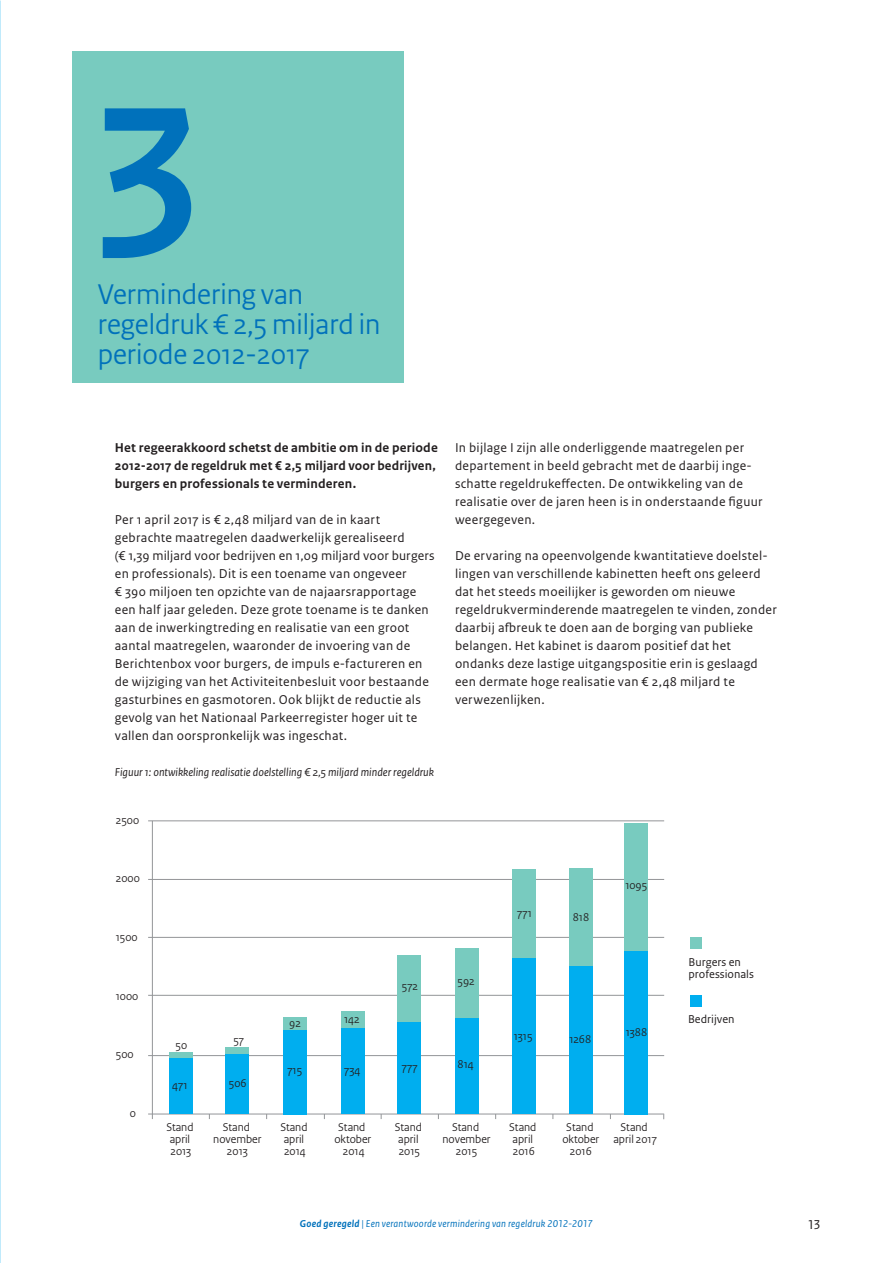
<style>
.page{position:relative;width:893px;height:1263px;background:#fff}
.page>*{position:absolute;margin:0;border:0;box-sizing:border-box;transform-origin:0 0}
.Kop1{font:700 225px "Rijksoverheid Sans Heading";color:#0071bb}
.Kop1-2{font:30px/30px "Rijksoverheid Sans Heading";color:#0071bb}
._10_RO_Broodtekst{font:13.5px/18px "Rijksoverheid Sans Text";letter-spacing:.02em;color:#231f20}
._10_RO_Broodtekst-2{font:700 13.5px/18px "Rijksoverheid Sans Text";letter-spacing:.015em;color:#231f20}
.t1{font:12px/12px "Rijksoverheid Sans Heading";color:#231f20;text-align:center}
._13_RO_Fotobijschrif{font:italic 12px "Rijksoverheid Sans Text";color:#231f20}
.t2{font:12px/12px "Rijksoverheid Sans Text";color:#231f20}
.t3{font:italic 10.5px "Rijksoverheid Sans Text";letter-spacing:.02em;color:#0071bb}
.s1{font-weight:700}
</style>
<div class="page">
<img style="left:0;top:0;width:1px;height:1263px">
<div style="left:72px;top:51px;width:332px;height:332px;background:#78cbbf"></div>
<hr style="left:148px;top:879px;width:516px;height:1px;background:#939598">
<hr style="left:148px;top:937px;width:516px;height:1px;background:#939598">
<hr style="left:148px;top:995px;width:516px;height:1px;background:#939598">
<hr style="left:148px;top:820px;width:516px;height:1px;background:#939598">
<hr style="left:148px;top:1055px;width:516px;height:1px;background:#939598">
<hr style="left:148px;top:1114px;width:516px;height:1px;background:#939598">
<div style="left:625px;top:822px;width:23px;height:132px;background:#78cbbf"></div>
<div style="left:569px;top:869px;width:23px;height:99px;background:#78cbbf"></div>
<div style="left:512px;top:869px;width:23px;height:99px;background:#78cbbf"></div>
<div style="left:455px;top:948px;width:23px;height:73px;background:#78cbbf"></div>
<div style="left:398px;top:955px;width:23px;height:73px;background:#78cbbf"></div>
<hr style="left:152px;top:821px;width:1px;height:298px;background:#939598">
<div style="left:169px;top:1058px;width:23px;height:56px;background:#00aeef"></div>
<div style="left:169px;top:1052px;width:23px;height:6px;background:#78cbbf"></div>
<div style="left:226px;top:1047px;width:23px;height:11px;background:#78cbbf"></div>
<div style="left:283px;top:1017px;width:23px;height:17px;background:#78cbbf"></div>
<div style="left:226px;top:1055px;width:23px;height:59px;background:#00aeef"></div>
<div style="left:283px;top:1030px;width:23px;height:84px;background:#00aeef"></div>
<div style="left:341px;top:1027px;width:23px;height:87px;background:#00aeef"></div>
<div style="left:398px;top:1022px;width:23px;height:92px;background:#00aeef"></div>
<div style="left:455px;top:1018px;width:23px;height:96px;background:#00aeef"></div>
<div style="left:512px;top:959px;width:23px;height:155px;background:#00aeef"></div>
<div style="left:569px;top:966px;width:23px;height:148px;background:#00aeef"></div>
<div style="left:625px;top:951px;width:23px;height:163px;background:#00aeef"></div>
<div style="left:341px;top:1011px;width:23px;height:17px;background:#78cbbf"></div>
<div style="left:690px;top:937px;width:11px;height:12px;background:#78cbbf"></div>
<div style="left:690px;top:995px;width:11px;height:12px;background:#00aeef"></div>
<p class="Kop1" style="left:98px;top:20px;width:102px">3</p>
<p class="Kop1-2" style="left:98px;top:279px;width:284px">Vermindering van regeldruk € 2,5 miljard in periode 2012-2017</p>
<p class="_10_RO_Broodtekst-2" style="left:115px;top:439px;width:324px">Het regeerakkoord schetst de ambitie om in de periode<br>2012-2017 de regeldruk met € 2,5 miljard voor bedrijven, burgers en professionals te verminderen.</p>
<p class="_10_RO_Broodtekst" style="left:115px;top:511px;width:321px">Per 1 april 2017 is € 2,48 miljard van de in kaart gebrachte maatregelen daadwerkelijk gerealiseerd<br>(€ 1,39 miljard voor bedrijven en 1,09 miljard voor burgers en professionals). Dit is een toename van ongeveer<br>€ 390 miljoen ten opzichte van de najaarsrapportage een half jaar geleden. Deze grote toename is te danken aan de inwerkingtreding en realisatie van een groot aantal maatregelen, waaronder de invoering van de Berichtenbox voor burgers, de impuls e-factureren en de wijziging van het Activiteitenbesluit voor bestaande gasturbines en gasmotoren. Ook blijkt de reductie als gevolg van het Nationaal Parkeerregister hoger uit te vallen dan oorspronkelijk was ingeschat.</p>
<p class="_13_RO_Fotobijschrif" style="left:115px;top:765px;width:321px">Figuur 1: ontwikkeling realisatie doelstelling € 2,5 miljard minder regeldruk</p>
<p class="t1" style="left:116px;top:814px;width:25px">2500</p>
<p class="_10_RO_Broodtekst" style="left:455px;top:439px;width:309px">In bijlage I zijn alle onderliggende maatregelen per departement in beeld gebracht met de daarbij inge&shy;schatte regeldrukeffecten. De ontwikkeling van de realisatie over de jaren heen is in onderstaande figuur weergegeven.</p>
<p class="_10_RO_Broodtekst" style="left:455px;top:547px;width:323px">De ervaring na opeenvolgende kwantitatieve doelstel&shy;lingen van verschillende kabinetten heeft ons geleerd dat het steeds moeilijker is geworden om nieuwe regeldrukverminderende maatregelen te vinden, zonder daarbij afbreuk te doen aan de borging van publieke belangen. Het kabinet is daarom positief dat het ondanks deze lastige uitgangspositie erin is geslaagd een dermate hoge realisatie van € 2,48 miljard te verwezenlijken.</p>
<p class="t1" style="left:116px;top:872px;width:26px">2000</p>
<p class="t1" style="left:116px;top:931px;width:23px">1500</p>
<p class="t1" style="left:517px;top:907px;width:16px">771</p>
<p class="t1" style="left:573px;top:911px;width:18px">818</p>
<p class="t1" style="left:625px;top:879px;width:23px">1095</p>
<p class="t1" style="left:116px;top:990px;width:24px">1000</p>
<p class="t1" style="left:116px;top:1048px;width:19px">500</p>
<p class="t1" style="left:130px;top:1107px;width:8px">0</p>
<p class="t1" style="left:175px;top:1039px;width:13px">50</p>
<p class="t1" style="left:233px;top:1035px;width:12px">57</p>
<p class="t1" style="left:172px;top:1079px;width:17px">471</p>
<p class="t1" style="left:229px;top:1078px;width:19px">506</p>
<p class="t1" style="left:289px;top:1017px;width:13px">92</p>
<p class="t1" style="left:344px;top:1013px;width:17px">142</p>
<p class="t1" style="left:402px;top:981px;width:18px">572</p>
<p class="t1" style="left:458px;top:975px;width:19px">592</p>
<p class="t1" style="left:287px;top:1064px;width:16px">715</p>
<p class="t1" style="left:344px;top:1064px;width:18px">734</p>
<p class="t1" style="left:402px;top:1061px;width:17px">777</p>
<p class="t1" style="left:458px;top:1058px;width:18px">814</p>
<p class="t1" style="left:514px;top:1030px;width:20px">1315</p>
<p class="t1" style="left:569px;top:1033px;width:23px">1268</p>
<p class="t1" style="left:626px;top:1027px;width:23px">1388</p>
<p class="t1" style="left:166px;top:1122px;width:29px;text-align:left">Stand april<br>2013</p>
<p class="t1" style="left:213px;top:1122px;width:50px">Stand november<br>2013</p>
<p class="t1" style="left:280px;top:1122px;width:29px;text-align:left">Stand april<br>2014</p>
<p class="t1" style="left:334px;top:1122px;width:38px">Stand oktober<br>2014</p>
<p class="t1" style="left:395px;top:1122px;width:29px;text-align:left">Stand april<br>2015</p>
<p class="t1" style="left:442px;top:1122px;width:50px">Stand november<br>2015</p>
<p class="t1" style="left:509px;top:1122px;width:29px;text-align:left">Stand april<br>2016</p>
<p class="t1" style="left:562px;top:1122px;width:38px">Stand oktober<br>2016</p>
<p class="t1" style="left:613px;top:1122px;width:45px">Stand april 2017</p>
<p class="t2" style="left:688px;top:956px;width:67px">Burgers en professionals</p>
<p class="t2" style="left:688px;top:1013px;width:48px">Bedrijven</p>
<p class="t3" style="left:300px;top:1218px;width:295px"><span class="s1">Goed geregeld</span> | Een verantwoorde vermindering van regeldruk 2012-2017</p>
<p class="_10_RO_Broodtekst" style="left:807px;top:1215px;width:15px">13</p>
</div>
